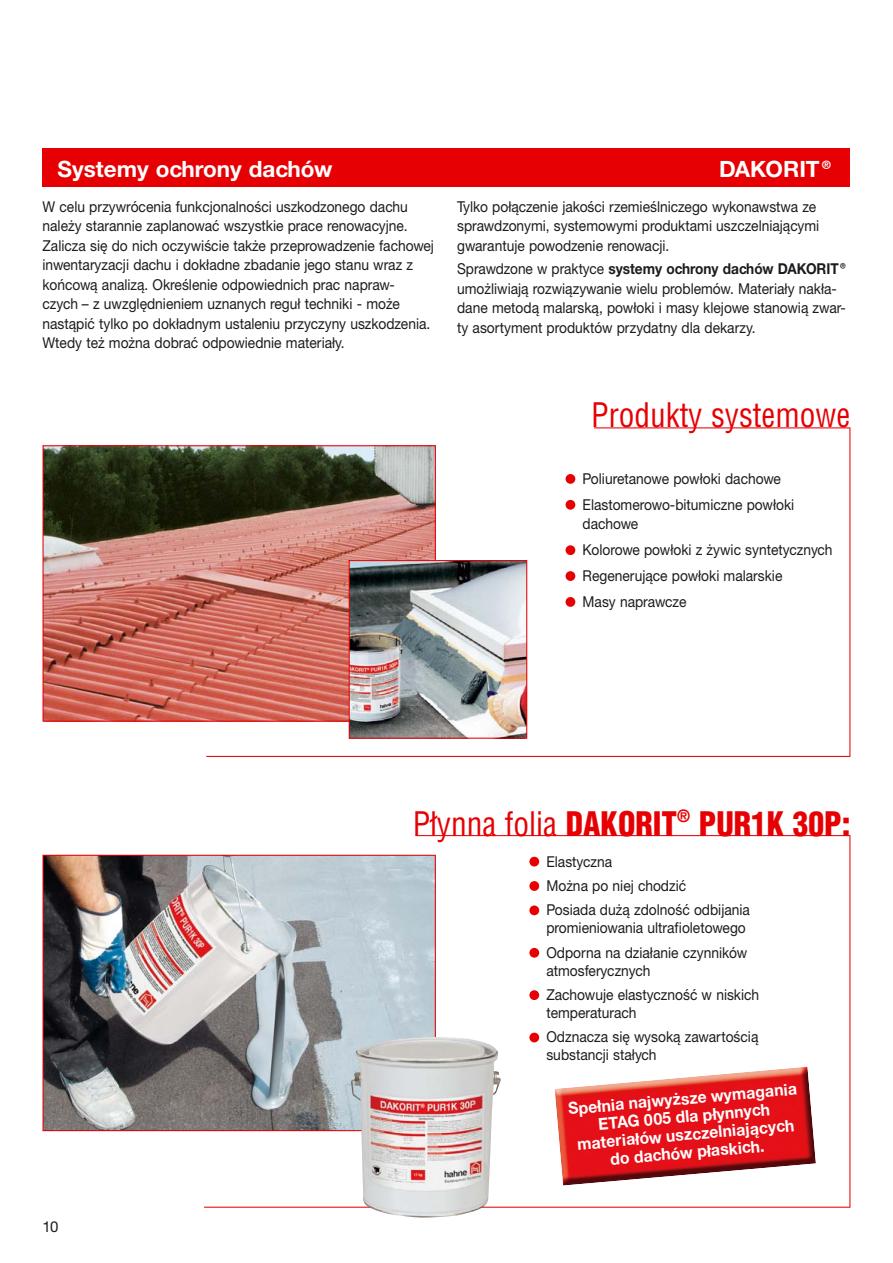
<style>
.page{position:relative;width:893px;height:1263px;background:#fff}
.page>*{position:absolute;margin:0;border:0;box-sizing:border-box;transform-origin:0 0}
.t1{font:900 33px "Helvetica Condensed CE";color:#e60004;scale:.95 1}
.t2{font:33px "Helvetica Condensed CE";color:#e60004;scale:.95 1}
.t3{font:700 22.5px "Helvetica Neue CE";color:#fff}
.t4{font:700 16.5px/18px "Helvetica Neue CE";color:#fff;text-align:center;scale:.95 1}
.t5{font:15px/19.5px "Helvetica Neue CE";color:#1b1c20;scale:.92 1}
.t6{font:15px/19.5px "Helvetica Neue CE";color:#1b1c20;scale:.91 1}
.t7{font:15px "Helvetica Neue CE";color:#1b1c20}
.s1{font-weight:700}
.s2{font-weight:400}
</style>
<div class="page">
<svg style="left:204px;top:835px;width:646px;height:373px"></svg>
<img style="left:43px;top:855px;width:393px;height:276px">
<img style="left:350px;top:1036px;width:151px;height:182px">
<img style="left:555px;top:1066px;width:261px;height:119px">
<svg style="left:206px;top:427px;width:644px;height:330px"></svg>
<img style="left:43px;top:445px;width:393px;height:277px">
<img style="left:349px;top:560px;width:178px;height:179px">
<div style="left:43px;top:149px;width:807px;height:38px;background:#e60004"></div>
<div style="left:529px;top:857px;width:10px;height:9px;background:#e60004;border-radius:50%"></div>
<div style="left:529px;top:881px;width:10px;height:10px;background:#e60004;border-radius:50%"></div>
<div style="left:529px;top:905px;width:10px;height:10px;background:#e60004;border-radius:50%"></div>
<div style="left:529px;top:948px;width:10px;height:10px;background:#e60004;border-radius:50%"></div>
<div style="left:529px;top:990px;width:10px;height:10px;background:#e60004;border-radius:50%"></div>
<div style="left:529px;top:1033px;width:10px;height:9px;background:#e60004;border-radius:50%"></div>
<div style="left:566px;top:474px;width:9px;height:10px;background:#e60004;border-radius:50%"></div>
<div style="left:566px;top:500px;width:9px;height:10px;background:#e60004;border-radius:50%"></div>
<div style="left:566px;top:545px;width:9px;height:10px;background:#e60004;border-radius:50%"></div>
<div style="left:566px;top:571px;width:9px;height:10px;background:#e60004;border-radius:50%"></div>
<div style="left:566px;top:597px;width:9px;height:10px;background:#e60004;border-radius:50%"></div>
<h2 class="t3" style="left:58px;top:160px;width:276px">Systemy ochrony dachów</h2>
<h2 class="t3" style="left:719px;top:160px;width:118px">DAKORIT®</h2>
<p class="t5" style="left:43px;top:198px;width:427px">W celu przywrócenia funkcjonalności uszkodzonego dachu należy starannie zaplanować wszystkie prace renowacyjne.<br>Zalicza się do nich oczywiście także przeprowadzenie fachowej inwentaryzacji dachu i dokładne zbadanie jego stanu wraz z końcową analizą. Określenie odpowiednich prac napraw&shy;czych – z uwzględnieniem uznanych reguł techniki - może nastąpić tylko po dokładnym ustaleniu przyczyny uszkodzenia.<br>Wtedy też można dobrać odpowiednie materiały.</p>
<p class="t5" style="left:457px;top:198px;width:395px">Tylko połączenie jakości rzemieślniczego wykonawstwa ze sprawdzonymi, systemowymi produktami uszczelniającymi gwarantuje powodzenie renowacji.</p>
<p class="t6" style="left:457px;top:260px;width:431px">Sprawdzone w praktyce <span class="s1">systemy ochrony dachów DAKORIT® </span>umożliwiają rozwiązywanie wielu problemów. Materiały nakła&shy;dane metodą malarską, powłoki i masy klejowe stanowią zwar&shy;ty asortyment produktów przydatny dla dekarzy.</p>
<h1 class="t2" style="left:591px;top:402px;width:275px">Produkty systemowe</h1>
<p class="t5" style="left:583px;top:467px;width:232px;line-height:26px">Poliuretanowe powłoki dachowe<br>Elastomerowo-bitumiczne powłoki</p>
<p class="t5" style="left:583px;top:512px;width:273px;line-height:26px">dachowe<br>Kolorowe powłoki z żywic syntetycznych<br>Regenerujące powłoki malarskie<br>Masy naprawcze</p>
<h1 class="t1" style="left:413px;top:810px;width:462px"><span class="s2">P∏ynna folia</span> DAKORIT<sup>®</sup> PUR1K 30P:</h1>
<p class="t5" style="left:546px;top:850px;width:223px;line-height:24.5px">Elastyczna<br>Można po niej chodzić<br>Posiada dużą zdolność odbijania</p>
<p class="t5" style="left:546px;top:917px;width:220px;line-height:24.5px">promieniowania ultrafioletowego<br>Odporna na działanie czynników</p>
<p class="t5" style="left:546px;top:959px;width:233px;line-height:24.5px">atmosferycznych<br>Zachowuje elastyczność w niskich</p>
<p class="t5" style="left:546px;top:1002px;width:232px;line-height:24.5px">temperaturach<br>Odznacza się wysoką zawartością</p>
<p class="t5" style="left:546px;top:1046px;width:121px">substancji stałych</p>
<p class="t7" style="left:43px;top:1221px;width:17px">10</p>
<p class="t4" style="left:568px;top:1101px;width:243px;rotate:-5deg">Spełnia najwyższe wymagania<br>ETAG 005 dla płynnych materiałów uszczelniających do dachów płaskich.</p>
</div>
